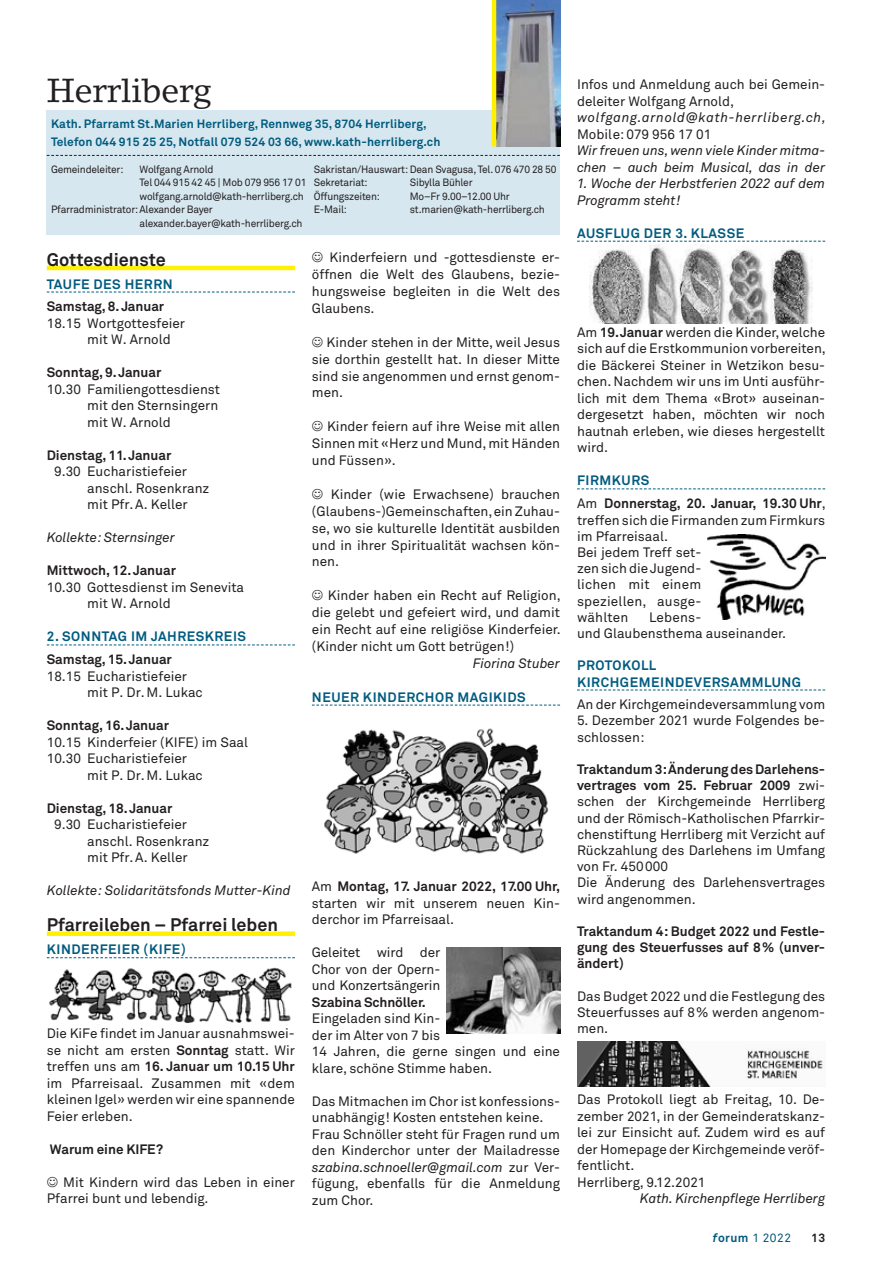
<style>
.page{position:relative;width:872px;height:1263px;background:#fff}
.page>*{position:absolute;margin:0;border:0;box-sizing:border-box;transform-origin:0 0}
.t1{font:33px "Lino Letter";letter-spacing:-.01em;color:#231f20}
.t2{font:700 18px "Akkurat Pro";color:#231f20}
.t3{font:13.5px/16.5px "Akkurat Pro";color:#231f20}
.t4{font:700 13.5px/16.2px "Akkurat Pro";letter-spacing:-.005em;color:#231f20}
.t5{font:italic 13.5px/16.5px "Akkurat Pro";letter-spacing:-.005em;color:#231f20}
.t6{font:700 13.5px/16.2px "Akkurat Pro";letter-spacing:.04em;color:#005b7f}
.t7{font:italic 13.5px "Akkurat Pro";letter-spacing:.045em;color:#231f20}
.t8{font:700 12px/18px "Akkurat Pro";letter-spacing:.01em;color:#005b7f}
.t9{font:12px "Akkurat Pro";color:#005b7f}
.t10{font:700 12px "Akkurat Pro";color:#231f20}
.t11{font:10.5px/13.5px "Akkurat Pro";letter-spacing:-.02em;color:#231f20}
.s1{font-weight:700}
.s2{font-style:italic}
.s3{color:#005b7f}
.s4{font-weight:400}
.s5{font-weight:700;font-style:italic}
</style>
<div class="page">
<hr style="left:47px;top:266px;width:248px;height:4px;background:#fff101">
<svg style="left:47px;top:292px;width:248px;height:1px"></svg>
<svg style="left:47px;top:644px;width:248px;height:1px"></svg>
<div style="left:47px;top:931px;width:248px;height:5px;background:#fff101"></div>
<svg style="left:47px;top:957px;width:248px;height:1px"></svg>
<svg style="left:312px;top:705px;width:248px;height:1px"></svg>
<svg style="left:577px;top:241px;width:248px;height:1px"></svg>
<div style="left:47px;top:111px;width:513px;height:124px;background:#d6e7ef"></div>
<img style="left:496px;top:0;width:64px;height:146px">
<hr style="left:492px;top:0;width:4px;height:146px;background:#fff101">
<svg style="left:47px;top:155px;width:513px;height:1px"></svg>
<img style="left:577px;top:1042px;width:246px;height:45px">
<img style="left:589px;top:245px;width:223px;height:78px">
<img style="left:446px;top:948px;width:114px;height:85px">
<img style="left:707px;top:534px;width:118px;height:85px">
<img style="left:49px;top:967px;width:243px;height:56px">
<img style="left:324px;top:728px;width:225px;height:126px">
<svg style="left:577px;top:488px;width:248px;height:1px"></svg>
<svg style="left:577px;top:689px;width:248px;height:1px"></svg>
<h1 class="t1" style="left:47px;top:70px;width:167px">Herrliberg</h1>
<p class="t8" style="left:51px;top:115px;width:391px">Kath. Pfarramt St.Marien Herrliberg, Rennweg 35, 8704 Herrliberg,<br>Telefon 044 915 25 25, Notfall 079 524 03 66, www.kath-herrliberg.ch</p>
<p class="t11" style="left:51px;top:163px;width:74px">Gemeindeleiter:</p>
<p class="t11" style="left:140px;top:163px;width:75px">Wolfgang Arnold</p>
<p class="t11" style="left:140px;top:176px;width:168px">Tel 044 915 42 45 | Mob 079 956 17 01</p>
<p class="t11" style="left:140px;top:190px;width:166px">wolfgang.arnold@kath-herrliberg.ch</p>
<p class="t11" style="left:51px;top:203px;width:163px">Pfarradministrator: Alexander Bayer</p>
<p class="t11" style="left:140px;top:217px;width:164px">alexander.bayer@kath-herrliberg.ch</p>
<p class="t11" style="left:314px;top:163px;width:244px">Sakristan/Hauswart: Dean Svagusa, Tel. 076 470 28 50<br>Sekretariat:</p>
<p class="t11" style="left:410px;top:176px;width:64px">Sibylla Bühler</p>
<p class="t11" style="left:314px;top:190px;width:68px">Öffungszeiten:</p>
<p class="t11" style="left:410px;top:190px;width:101px">Mo–Fr 9.00–12.00 Uhr</p>
<p class="t11" style="left:314px;top:203px;width:35px">E-Mail:</p>
<p class="t11" style="left:410px;top:203px;width:136px">st.marien@kath-herrliberg.ch</p>
<h2 class="t2" style="left:47px;top:248px;width:121px">Gottesdienste</h2>
<p class="t6" style="left:47px;top:276px;width:127px">TAUFE DES HERRN</p>
<p class="t4" style="left:47px;top:299px;width:119px">Samstag, 8. Januar</p>
<p class="t3" style="left:87px;top:315px;width:99px;text-indent:-40px">18.15 Wortgottesfeier mit W. Arnold</p>
<p class="t4" style="left:47px;top:365px;width:116px">Sonntag, 9. Januar</p>
<p class="t3" style="left:87px;top:381px;width:134px;text-indent:-40px">10.30 Familiengottesdienst mit den Sternsingern mit W. Arnold</p>
<p class="t4" style="left:47px;top:447px;width:126px">Dienstag, 11. Januar</p>
<p class="t3" style="left:87px;top:464px;width:124px;text-indent:-33px">9.30 Eucharistiefeier anschl. Rosenkranz mit Pfr.A. Keller</p>
<p class="t5" style="left:47px;top:530px;width:130px">Kollekte: Sternsinger</p>
<p class="t4" style="left:47px;top:563px;width:131px">Mittwoch, 12. Januar</p>
<p class="t3" style="left:87px;top:579px;width:158px;text-indent:-40px">10.30 Gottesdienst im Senevita mit W. Arnold</p>
<p class="t6" style="left:47px;top:629px;width:201px">2. SONNTAG IM JAHRESKREIS</p>
<p class="t4" style="left:47px;top:652px;width:127px">Samstag, 15. Januar</p>
<p class="t3" style="left:87px;top:668px;width:117px;text-indent:-40px">18.15 Eucharistiefeier mit P. Dr.M. Lukac</p>
<p class="t4" style="left:47px;top:718px;width:124px">Sonntag, 16. Januar</p>
<p class="t3" style="left:47px;top:734px;width:203px">10.15 Kinderfeier (KIFE) im Saal</p>
<p class="t3" style="left:47px;top:751px;width:142px">10.30 Eucharistiefeier</p>
<p class="t3" style="left:87px;top:767px;width:117px">mit P. Dr.M. Lukac</p>
<p class="t4" style="left:47px;top:800px;width:127px">Dienstag, 18. Januar</p>
<p class="t3" style="left:87px;top:817px;width:124px;text-indent:-33px">9.30 Eucharistiefeier anschl. Rosenkranz mit Pfr.A. Keller</p>
<p class="t5" style="left:47px;top:883px;width:245px">Kollekte: Solidaritätsfonds Mutter-Kind</p>
<h2 class="t2" style="left:47px;top:914px;width:233px">Pfarreileben – Pfarrei leben</h2>
<p class="t6" style="left:47px;top:942px;width:140px">KINDERFEIER (KIFE)</p>
<p class="t3" style="left:47px;top:1026px;width:250px;text-align:justify">Die KiFe findet im Januar ausnahmswei&shy;se nicht am ersten <span class="s1">Sonntag</span> statt. Wir treffen uns am <span class="s1">16. Januar um 10.15 Uhr </span>im Pfarreisaal. Zusammen mit «dem kleinen Igel» werden wir eine spannende Feier erleben.</p>
<p class="t4" style="left:50px;top:1141px;width:115px">Warum eine KIFE?</p>
<p class="t3" style="left:47px;top:1174px;width:249px;text-indent:17px">Mit Kindern wird das Leben in einer<br>Pfarrei bunt und lebendig.</p>
<p class="t3" style="left:312px;top:249px;width:250px;line-height:17px;text-align:justify;text-indent:18px">Kinderfeiern und -gottesdienste er&shy;öffnen die Welt des Glaubens, bezie&shy;hungsweise begleiten in die Welt des Glaubens.</p>
<p class="t3" style="left:312px;top:334px;width:250px;line-height:17px;text-align:justify;text-indent:15px">Kinder stehen in der Mitte, weil Jesus sie dorthin gestellt hat. In dieser Mitte sind sie angenommen und ernst genom&shy;men.</p>
<p class="t3" style="left:312px;top:418px;width:250px;line-height:17px;text-align:justify;text-indent:15px">Kinder feiern auf ihre Weise mit allen Sinnen mit «Herz und Mund, mit Händen und Füssen».</p>
<p class="t3" style="left:312px;top:486px;width:250px;line-height:17px;text-align:justify;text-indent:19px">Kinder (wie Erwachsene) brauchen (Glaubens-)Gemeinschaften, ein Zuhau&shy;se, wo sie kulturelle Identität ausbilden und in ihrer Spiritualität wachsen kön&shy;nen.</p>
<p class="t3" style="left:312px;top:587px;width:250px;line-height:17px;text-align:justify;text-indent:16px">Kinder haben ein Recht auf Religion, die gelebt und gefeiert wird, und damit ein Recht auf eine religiöse Kinderfeier. (Kinder nicht um Gott betrügen!)</p>
<p class="t5" style="left:473px;top:655px;width:89px">Fiorina Stuber</p>
<p class="t6" style="left:312px;top:689px;width:215px">NEUER KINDERCHOR MAGIKIDS</p>
<p class="t3" style="left:312px;top:879px;width:250px;text-align:justify">Am <span class="s1">Montag, 17. Januar 2022, 17.00 Uhr, </span>starten wir mit unserem neuen Kin&shy;derchor im Pfarreisaal.</p>
<p class="t3" style="left:312px;top:945px;width:130px;text-align:justify">Geleitet wird der Chor von der Opern&shy;und Konzertsängerin</p>
<p class="t4" style="left:312px;top:994px;width:115px">Szabina Schnöller.</p>
<p class="t3" style="left:312px;top:1011px;width:250px">Eingeladen sind Kin-<br>der im Alter von 7 bis<br>14 Jahren, die gerne singen und eine klare, schöne Stimme haben.</p>
<p class="t3" style="left:312px;top:1093px;width:250px">Das Mitmachen im Chor ist konfessions&shy;unabhängig! Kosten entstehen keine.<br>Frau Schnöller steht für Fragen rund um den Kinderchor unter der Mailadresse <span class="s2">szabina.schnoeller@gmail.com</span> zur Ver&shy;fügung, ebenfalls für die Anmeldung zum Chor.</p>
<p class="t3" style="left:577px;top:77px;width:250px">Infos und Anmeldung auch bei Gemein&shy;deleiter Wolfgang Arnold,</p>
<p class="t7" style="left:577px;top:110px;width:250px">wolfgang.arnold@kath-herrliberg.ch,</p>
<p class="t3" style="left:577px;top:126px;width:136px">Mobile: 079 956 17 01</p>
<p class="t5" style="left:577px;top:143px;width:250px">Wir freuen uns, wenn viele Kinder mitma&shy;chen – auch beim Musical, das in der</p>
<p class="t5" style="left:577px;top:176px;width:250px">1. Woche der Herbstferien 2022 auf dem<br>Programm steht!</p>
<p class="t6" style="left:577px;top:225px;width:169px">AUSFLUG DER 3. KLASSE</p>
<p class="t3" style="left:577px;top:324px;width:250px;text-align:justify">Am <span class="s1">19. Januar</span> werden die Kinder, welche sich auf die Erstkommunion vorbereiten, die Bäckerei Steiner in Wetzikon besu&shy;chen. Nachdem wir uns im Unti ausführ&shy;lich mit dem Thema «Brot» auseinan&shy;dergesetzt haben, möchten wir noch hautnah erleben, wie dieses hergestellt wird.</p>
<p class="t4" style="left:577px;top:469px;width:250px;line-height:23px"><span class="s3">FIRMKURS<br></span><span class="s4">Am</span> Donnerstag, 20. Januar, 19.30 Uhr<span class="s4">,</span></p>
<p class="t3" style="left:577px;top:512px;width:250px">treffen sich die Firmanden zum Firmkurs im Pfarreisaal.<br>Bei jedem Treff set-<br>zen sich die Jugend-<br>lichen mit einem<br>speziellen, ausge-<br>wählten</p>
<p class="t3" style="left:577px;top:609px;width:210px;text-indent:72px">Lebens-<br>und Glaubensthema auseinander.</p>
<p class="t6" style="left:577px;top:658px;width:226px">PROTOKOLL<br>KIRCHGEMEINDEVERSAMMLUNG</p>
<p class="t3" style="left:577px;top:696px;width:250px">An der Kirchgemeindeversammlung vom</p>
<p class="t3" style="left:577px;top:713px;width:250px">5. Dezember 2021 wurde Folgendes be&shy;schlossen:</p>
<p class="t3" style="left:577px;top:761px;width:250px"><span class="s1">Traktandum 3: Änderung des Darlehens&shy;vertrages vom 25. Februar 2009</span> zwi&shy;schen der Kirchgemeinde Herrliberg und der Römisch-Katholischen Pfarrkir&shy;chenstiftung Herrliberg mit Verzicht auf Rückzahlung des Darlehens im Umfang von Fr. 450000<br>Die Änderung des Darlehensvertrages wird angenommen.</p>
<p class="t4" style="left:577px;top:923px;width:250px;text-align:justify">Traktandum 4: Budget 2022 und Festle&shy;gung des Steuerfusses auf 8% (unver&shy;ändert)</p>
<p class="t3" style="left:577px;top:988px;width:250px;text-align:justify">Das Budget 2022 und die Festlegung des Steuerfusses auf 8% werden angenom&shy;men.</p>
<p class="t3" style="left:577px;top:1092px;width:250px">Das Protokoll liegt ab Freitag, 10. De&shy;zember 2021, in der Gemeinderatskanz&shy;lei zur Einsicht auf. Zudem wird es auf der Homepage der Kirchgemeinde veröf&shy;fentlicht.<br>Herrliberg, 9.12.2021</p>
<p class="t5" style="left:640px;top:1191px;width:187px">Kath. Kirchenpflege Herrliberg</p>
<p class="t9" style="left:713px;top:1231px;width:80px"><span class="s5">f</span><span class="s1">orum</span> 1 2022</p>
<p class="t10" style="left:811px;top:1231px;width:16px">13</p>
</div>
